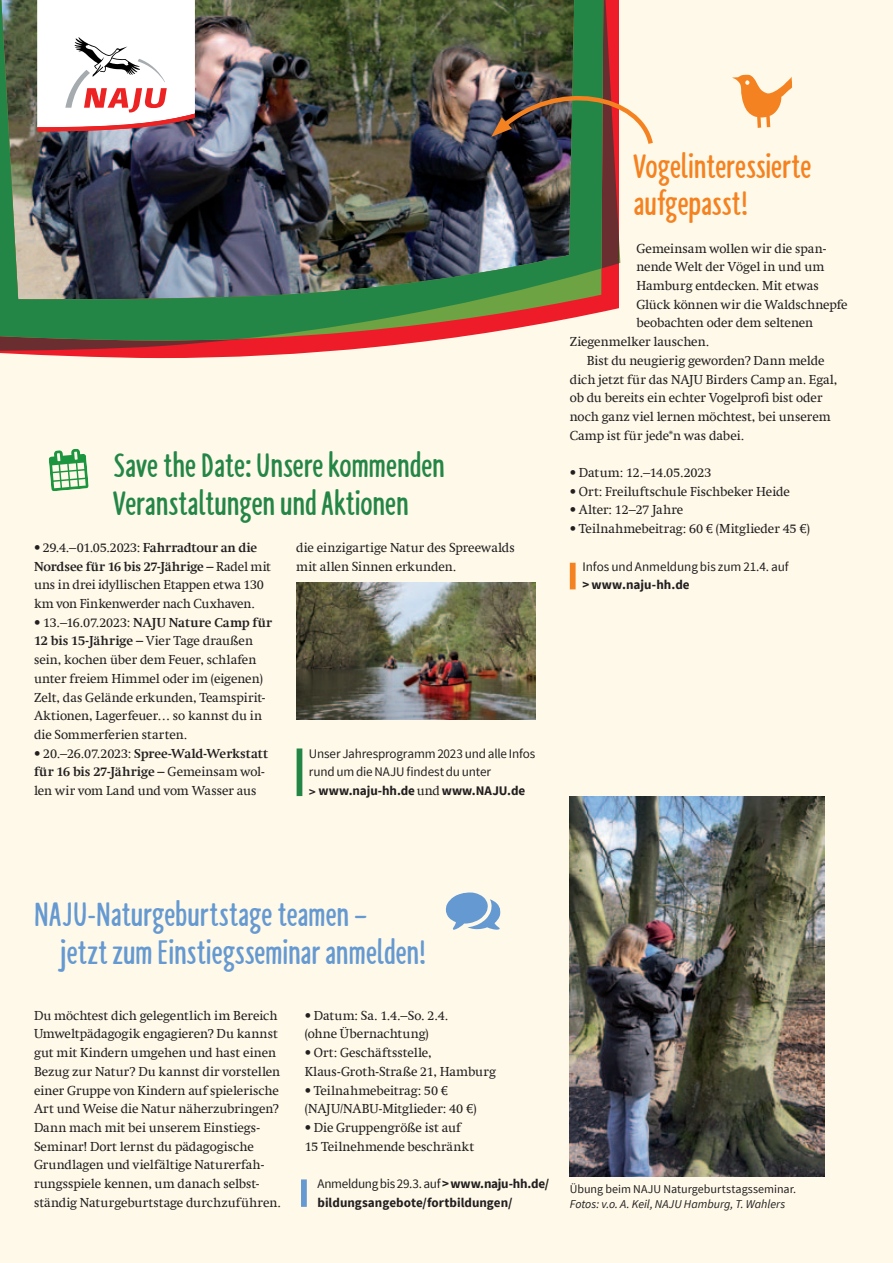
<style>
.page{position:relative;width:893px;height:1263px;background:#fef9e9}
.page>*{position:absolute;margin:0;border:0;box-sizing:border-box;transform-origin:0 0}
.t1{font:700 36px/37.3px "NABU Hand";letter-spacing:-.01em;color:#6599d1}
.t2{font:700 36px/37.3px "NABU Hand";letter-spacing:-.01em;color:#248646}
.t3{font:700 36px/37.3px "NABU Hand";letter-spacing:-.01em;color:#f58220}
.t4{font:13.2px/18.8px "Swift Com";letter-spacing:-.005em;color:#231f20}
.t5{font:13.2px/18.8px "Source Sans Pro";letter-spacing:-.01em;color:#231f20}
.t6{font:700 13.2px/18.8px "Source Sans Pro";color:#231f20}
.t7{font:italic 12px "Source Sans Pro";color:#231f20}
.t8{font:12px "Source Sans Pro";color:#231f20}
.s1{font-weight:700}
.s2{font-family:"Swift Com";font-weight:700}
.s3{font-family:"Swift Com"}
.s4{font-weight:400}
</style>
<div class="page">
<div style="left:297px;top:748px;width:5px;height:48px;background:#248646"></div>
<img style="left:570px;top:796px;width:254px;height:381px">
<img style="left:296px;top:583px;width:240px;height:136px">
<svg style="left:49px;top:449px;width:40px;height:42px"></svg>
<svg style="left:445px;top:892px;width:56px;height:38px"></svg>
<svg style="left:0;top:0;width:619px;height:351px"></svg>
<img style="left:0;top:0;width:603px;height:340px">
<div style="left:570px;top:563px;width:6px;height:26px;background:#f58220"></div>
<div style="left:301px;top:1179px;width:6px;height:28px;background:#6599d1"></div>
<img style="left:491px;top:78px;width:162px;height:71px">
<svg style="left:732px;top:74px;width:60px;height:54px"></svg>
<h1 class="t2" style="left:113px;top:447px;width:333px">Save the Date: Unsere kommenden<br>Veranstaltungen und Aktionen</h1>
<p class="t4" style="left:34px;top:538px;width:239px"><span class="s1">•</span> 29.4.–01.05.2023: <span class="s1">Fahrradtour an die Nordsee für 16 bis 27-Jährige –</span> Radel mit uns in drei idyllischen Etappen etwa 130 km von Finkenwerder nach Cuxhaven.</p>
<p class="t4" style="left:34px;top:613px;width:240px"><span class="s1">•</span> 13.–16.07.2023: <span class="s1">NAJU Nature Camp für 12 bis 15-Jährige –</span> Vier Tage draußen sein, kochen über dem Feuer, schlafen unter freiem Himmel oder im (eigenen)<br>Zelt, das Gelände erkunden, Teamspirit-Aktionen, Lagerfeuer… so kannst du in die Sommerferien starten.</p>
<p class="t4" style="left:34px;top:744px;width:236px"><span class="s1">•</span> 20.–26.07.2023: <span class="s1">Spree-Wald-Werkstatt für 16 bis 27-Jährige –</span> Gemeinsam wol&shy;len wir vom Land und vom Wasser aus</p>
<p class="t4" style="left:296px;top:538px;width:220px">die einzigartige Natur des Spreewalds mit allen Sinnen erkunden.</p>
<p class="t5" style="left:309px;top:744px;width:228px">Unser Jahresprogramm 2023 und alle Infos rund um die NAJU findest du unter<br><span class="s2">&gt;</span> <span class="s1">www.naju-hh.de</span> <span class="s3">und</span> <span class="s1">www.NAJU.de</span></p>
<h1 class="t3" style="left:634px;top:148px;width:180px">Vogelinteressierte aufgepasst!</h1>
<p class="t4" style="left:636px;top:239px;width:191px">Gemeinsam wollen wir die span-</p>
<p class="t4" style="left:636px;top:257px;width:190px">nende Welt der Vögel in und um</p>
<p class="t4" style="left:636px;top:276px;width:184px">Hamburg entdecken. Mit etwas</p>
<p class="t4" style="left:636px;top:295px;width:213px">Glück können wir die Waldschnepfe</p>
<p class="t4" style="left:636px;top:314px;width:178px">beobachten oder dem seltenen</p>
<p class="t4" style="left:570px;top:332px;width:141px">Ziegenmelker lauschen.</p>
<p class="t4" style="left:587px;top:351px;width:239px">Bist du neugierig geworden? Dann melde</p>
<p class="t4" style="left:570px;top:370px;width:269px">dich jetzt für das NAJU Birders Camp an. Egal,</p>
<p class="t4" style="left:570px;top:388px;width:254px">ob du bereits ein echter Vogelprofi bist oder</p>
<p class="t4" style="left:570px;top:407px;width:263px">noch ganz viel lernen möchtest, bei unserem</p>
<p class="t4" style="left:570px;top:426px;width:176px">Camp ist für jede*n was dabei.</p>
<p class="t4" style="left:570px;top:463px;width:143px">• Datum: 12.–14.05.2023</p>
<p class="t4" style="left:570px;top:482px;width:221px">• Ort: Freiluftschule Fischbeker Heide</p>
<p class="t4" style="left:570px;top:501px;width:115px">• Alter: 12–27 Jahre</p>
<p class="t4" style="left:570px;top:519px;width:242px">• Teilnahmebeitrag: 60 € (Mitglieder 45 €)</p>
<p class="t5" style="left:583px;top:557px;width:208px">Infos und Anmeldung bis zum 21.4. auf</p>
<p class="t6" style="left:583px;top:576px;width:109px">&gt; www.naju-hh.de</p>
<h1 class="t1" style="left:60px;top:896px;width:368px;text-indent:-26px">NAJU-Naturgeburtstage teamen –<br>jetzt zum Einstiegsseminar anmelden!</h1>
<p class="t4" style="left:34px;top:1006px;width:248px">Du möchtest dich gelegentlich im Bereich Umweltpädagogik engagieren? Du kannst gut mit Kindern umgehen und hast einen Bezug zur Natur? Du kannst dir vorstellen einer Gruppe von Kindern auf spielerische Art und Weise die Natur näherzubringen?<br>Dann mach mit bei unserem Einstiegs-Seminar! Dort lernst du pädagogische Grundlagen und vielfältige Naturerfah&shy;rungsspiele kennen, um danach selbst&shy;ständig Naturgeburtstage durchzuführen.</p>
<p class="t4" style="left:305px;top:1006px;width:145px">• Datum: Sa. 1.4.–So. 2.4. (ohne Übernachtung)</p>
<p class="t4" style="left:305px;top:1043px;width:193px">• Ort: Geschäftsstelle,<br>Klaus-Groth-Straße 21, Hamburg</p>
<p class="t4" style="left:305px;top:1081px;width:173px">• Teilnahmebeitrag: 50 € (NAJU/NABU-Mitglieder: 40 €)</p>
<p class="t4" style="left:305px;top:1118px;width:171px">• Die Gruppengröße ist auf<br>15 Teilnehmende beschränkt</p>
<p class="t6" style="left:317px;top:1175px;width:233px"><span class="s4">Anmeldung bis 29.3. auf</span> &gt; www.naju-hh.de/ bildungsangebote/fortbildungen/</p>
<p class="t8" style="left:570px;top:1181px;width:228px">Übung beim NAJU Naturgeburtstagsseminar.</p>
<p class="t7" style="left:570px;top:1196px;width:217px">Fotos: v.o. A. Keil, NAJU Hamburg, T. Wahlers</p>
</div>
